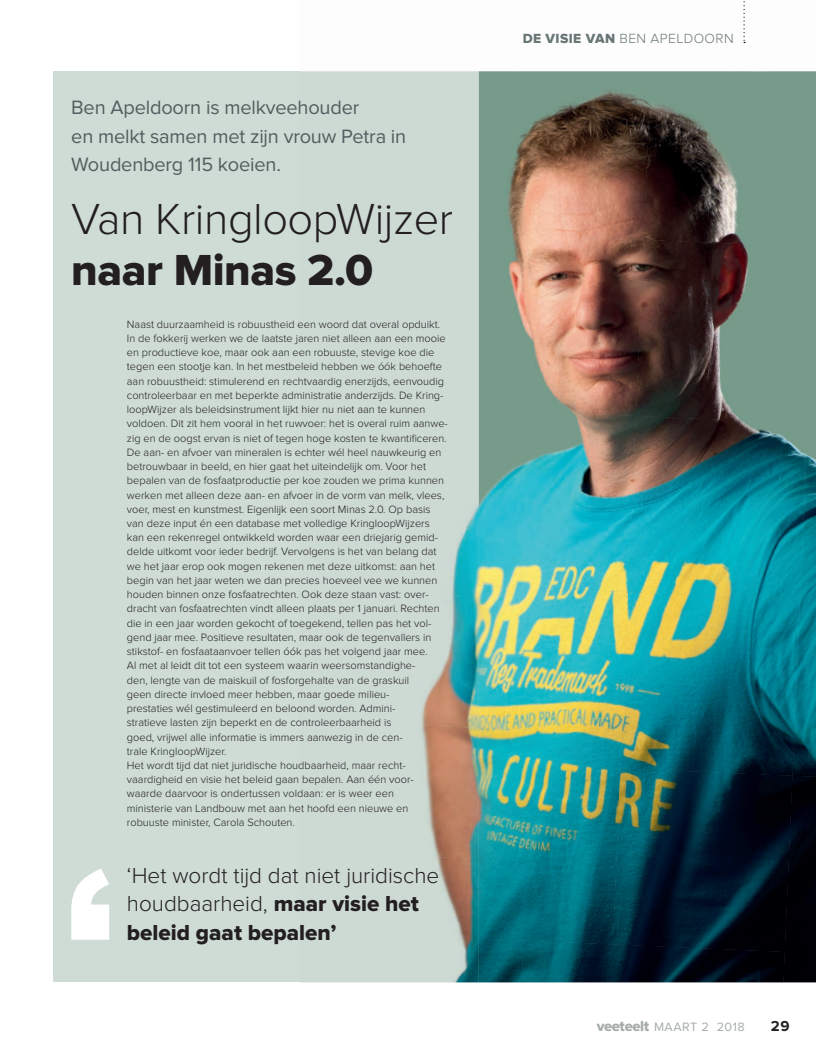
<style>
.page{position:relative;width:816px;height:1054px;background:#fff}
.page>*{position:absolute;margin:0;border:0;box-sizing:border-box;transform-origin:0 0}
.t1{font:300 45px "Proxima Nova";letter-spacing:-.01em;color:#231f20}
.t2{font:45px "Proxima Nova Extrabld";letter-spacing:-.01em;color:#231f20}
.t3{font:300 22.5px/28.5px "Proxima Nova";color:#231f20}
.t4{font:22.5px "Proxima Nova Extrabld";color:#231f20}
.t5{font:20px/28.5px "Proxima Nova";letter-spacing:-.01em;color:#525e5f}
.t6{font:700 15px "Proxima Nova";color:#231f20}
.t7{font:300 13.75px "Proxima Nova";color:#687575}
.t8{font:12.5px "Proxima Nova";letter-spacing:.04em;color:#a6acac}
.t9{font:300 11px/14.2px "Proxima Nova";color:#231f20}
.s1{font-family:"Proxima Nova Extrabld";font-weight:400}
.s2{font-family:"Proxima Nova Extrabld";font-size:15px}
</style>
<div class="page">
<div style="left:54px;top:71px;width:425px;height:911px;background:#cedcd5"></div>
<img style="left:783px;top:777px;width:33px;height:206px">
<img style="left:300px;top:71px;width:179px;height:124px">
<img style="left:478px;top:195px;width:1px;height:131px">
<img style="left:478px;top:326px;width:1px;height:131px">
<img style="left:452px;top:457px;width:27px;height:131px">
<img style="left:421px;top:588px;width:58px;height:131px">
<img style="left:421px;top:719px;width:58px;height:131px">
<img style="left:435px;top:850px;width:44px;height:132px">
<img style="left:479px;top:71px;width:164px;height:161px">
<img style="left:643px;top:71px;width:149px;height:168px">
<img style="left:792px;top:71px;width:24px;height:706px">
<img style="left:479px;top:232px;width:165px;height:177px">
<img style="left:635px;top:239px;width:180px;height:184px">
<img style="left:479px;top:409px;width:157px;height:176px">
<img style="left:628px;top:415px;width:180px;height:184px">
<img style="left:479px;top:585px;width:149px;height:176px">
<img style="left:620px;top:591px;width:180px;height:184px">
<img style="left:479px;top:761px;width:141px;height:177px">
<img style="left:612px;top:767px;width:180px;height:184px">
<img style="left:479px;top:938px;width:306px;height:44px">
<svg style="left:71px;top:869px;width:38px;height:70px"></svg>
<svg style="left:743px;top:1px;width:2px;height:42px"></svg>
<h3 class="t5" style="left:71px;top:94px;width:336px">Ben Apeldoorn is melkveehouder<br>en melkt samen met zijn vrouw Petra in<br>Woudenberg 115 koeien.</h3>
<h1 class="t1" style="left:71px;top:193px;width:383px">Van KringloopWijzer</h1>
<h1 class="t2" style="left:71px;top:244px;width:303px">naar Minas 2.0</h1>
<p class="t9" style="left:127px;top:317px;width:322px">Naast duurzaamheid is robuustheid een woord dat overal opduikt.<br>In de fokkerij werken we de laatste jaren niet alleen aan een mooie en productieve koe, maar ook aan een robuuste, stevige koe die tegen een stootje kan. In het mestbeleid hebben we óók behoefte aan robuustheid: stimulerend en rechtvaardig enerzijds, eenvoudig controleerbaar en met beperkte administratie anderzijds. De Kring&shy;loopWijzer als beleidsinstrument lijkt hier nu niet aan te kunnen voldoen. Dit zit hem vooral in het ruwvoer: het is overal ruim aanwe&shy;zig en de oogst ervan is niet of tegen hoge kosten te kwantificeren.<br>De aan- en afvoer van mineralen is echter wél heel nauwkeurig en betrouwbaar in beeld, en hier gaat het uiteindelijk om. Voor het bepalen van de fosfaatproductie per koe zouden we prima kunnen werken met alleen deze aan- en afvoer in de vorm van melk, vlees, voer, mest en kunstmest. Eigenlijk een soort Minas 2.0. Op basis van deze input én een database met volledige KringloopWijzers kan een rekenregel ontwikkeld worden waar een driejarig gemid&shy;delde uitkomt voor ieder bedrijf. Vervolgens is het van belang dat we het jaar erop ook mogen rekenen met deze uitkomst: aan het begin van het jaar weten we dan precies hoeveel vee we kunnen houden binnen onze fosfaatrechten. Ook deze staan vast: over&shy;dracht van fosfaatrechten vindt alleen plaats per 1 januari. Rechten die in een jaar worden gekocht of toegekend, tellen pas het vol&shy;gend jaar mee. Positieve resultaten, maar ook de tegenvallers in stikstof- en fosfaataanvoer tellen óók pas het volgend jaar mee.<br>Al met al leidt dit tot een systeem waarin weersomstandighe-<br>den, lengte van de maiskuil of fosforgehalte van de graskuil<br>geen directe invloed meer hebben, maar goede milieu-<br>prestaties wél gestimuleerd en beloond worden. Admini-<br>stratieve lasten zijn beperkt en de controleerbaarheid is<br>goed, vrijwel alle informatie is immers aanwezig in de cen-<br>t rale KringloopWijzer.<br>Het wordt tijd dat niet juridische houdbaarheid, maar recht&shy;vaardigheid en visie het beleid gaan bepalen. Aan één voor&shy;waarde daarvoor is ondertussen voldaan: er is weer een<br>ministerie van Landbouw met aan het hoofd een nieuwe en robuuste minister, Carola Schouten.</p>
<h2 class="t3" style="left:127px;top:861px;width:314px">‘Het wordt tijd dat niet juridische houdbaarheid, <span class="s1">maar visie het</span></h2>
<h2 class="t4" style="left:127px;top:919px;width:211px">beleid gaat bepalen’</h2>
<p class="t7" style="left:523px;top:31px;width:212px"><span class="s1">DE VISIE VAN</span> BEN APELDOORN</p>
<p class="t8" style="left:597px;top:1019px;width:149px"><span class="s2">veeteelt</span> MAART 2 2018</p>
<h3 class="t6" style="left:771px;top:1017px;width:20px">29</h3>
</div>
